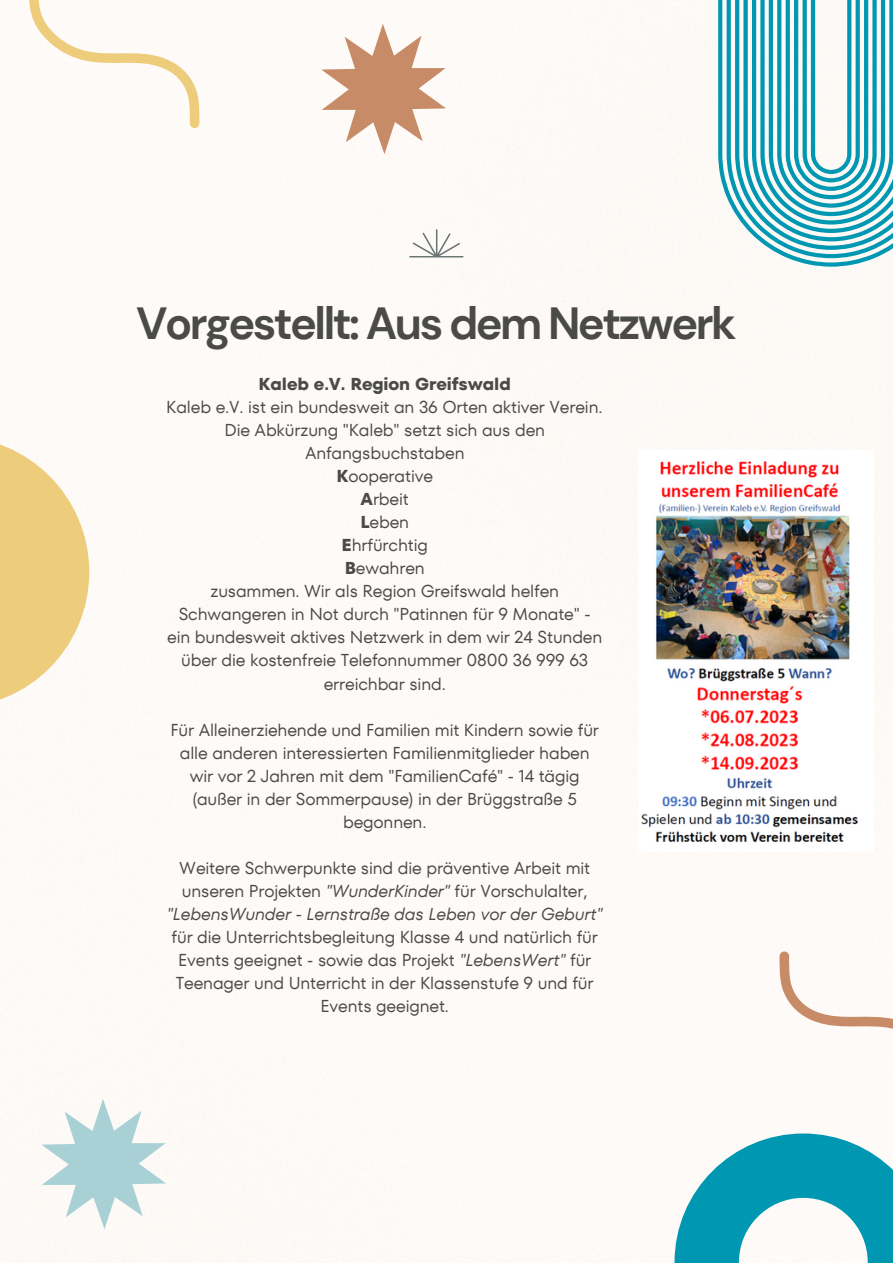
<style>
.page{position:relative;width:893px;height:1264px;background:#fff}
.page>*{position:absolute;margin:0;border:0;box-sizing:border-box;transform-origin:0 0}
.t1{font:700 45px "DM Sans";letter-spacing:-.055em;color:#4a4b49}
.t2{font:17.25px/23.1px "TT Fors";letter-spacing:-.01em;color:#4a4b49;text-align:center}
.t3{font:700 17.25px "TT Fors";letter-spacing:-.01em;color:#4a4b49}
.s1{font-weight:700}
.s2{font-style:italic}
</style>
<div class="page">
<svg style="left:718px;top:0;width:174px;height:267px"></svg>
<svg style="left:0;top:0;width:200px;height:128px"></svg>
<svg style="left:0;top:436px;width:89px;height:271px"></svg>
<svg style="left:409px;top:229px;width:54px;height:28px"></svg>
<svg style="left:321px;top:24px;width:125px;height:130px"></svg>
<svg style="left:674px;top:951px;width:218px;height:311px"></svg>
<svg style="left:41px;top:1098px;width:125px;height:131px"></svg>
<img style="left:641px;top:461px;width:218px;height:382px">
<p class="t1" style="left:136px;top:294px;width:601px">Vorgestellt: Aus dem Netzwerk</p>
<p class="t3" style="left:258px;top:372px;width:254px">Kaleb e.V. Region Greifswald</p>
<p class="t2" style="left:166px;top:395px;width:437px">Kaleb e.V. ist ein bundesweit an 36 Orten aktiver Verein.</p>
<p class="t2" style="left:224px;top:418px;width:322px">Die Abkürzung "Kaleb" setzt sich aus den<br>Anfangsbuchstaben</p>
<p class="t2" style="left:336px;top:464px;width:98px"><span class="s1">K</span>ooperative</p>
<p class="t2" style="left:360px;top:487px;width:50px"><span class="s1">A</span>rbeit</p>
<p class="t2" style="left:360px;top:510px;width:50px"><span class="s1">L</span>eben</p>
<p class="t2" style="left:341px;top:533px;width:88px"><span class="s1">E</span>hrfürchtig</p>
<p class="t2" style="left:345px;top:556px;width:81px"><span class="s1">B</span>ewahren</p>
<p class="t2" style="left:167px;top:579px;width:437px">zusammen. Wir als Region Greifswald helfen Schwangeren in Not durch "Patinnen für 9 Monate" - ein bundesweit aktives Netzwerk in dem wir 24 Stunden über die kostenfreie Telefonnummer 0800 36 999 63 erreichbar sind.</p>
<p class="t2" style="left:170px;top:718px;width:430px">Für Alleinerziehende und Familien mit Kindern sowie für alle anderen interessierten Familienmitglieder haben wir vor 2 Jahren mit dem "FamilienCafé" - 14 tägig (außer in der Sommerpause) in der Brüggstraße 5 begonnen.</p>
<p class="t2" style="left:167px;top:856px;width:437px">Weitere Schwerpunkte sind die präventive Arbeit mit unseren Projekten <span class="s2">"WunderKinder"</span> für Vorschulalter, <span class="s2">"LebensWunder - Lernstraße das Leben vor der Geburt" </span>für die Unterrichtsbegleitung Klasse 4 und natürlich für Events geeignet - sowie das Projekt <span class="s2">"LebensWert"</span> für Teenager und Unterricht in der Klassenstufe 9 und für Events geeignet.</p>
</div>
